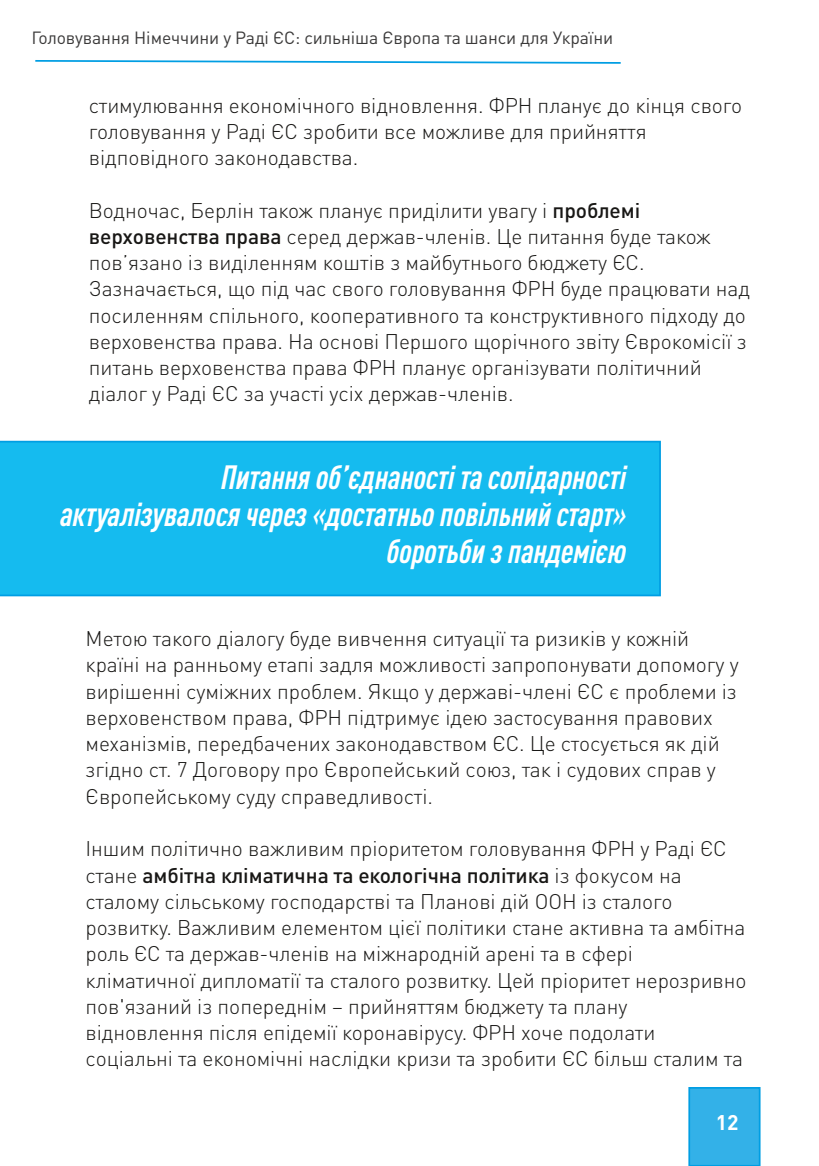
<style>
.page{position:relative;width:819px;height:1166px;background:#fff}
.page>*{position:absolute;margin:0;border:0;box-sizing:border-box;transform-origin:0 0}
.t1{font:italic 700 condensed 33.25px/36.8px "DIN Pro";letter-spacing:-.005em;color:#fff;text-align:right}
.t2{font:300 21px/26.2px "DIN Pro";letter-spacing:-.005em;color:#181715}
.t3{font:700 21px "DIN Pro";color:#fff}
.t4{font:17.5px "DIN Pro";letter-spacing:-.005em;color:#3a3939}
.s1{font-weight:500}
</style>
<div class="page">
<div style="left:689px;top:1088px;width:70px;height:78px;background:#33b1e8"></div>
<div style="left:688px;top:1087px;width:72px;height:79px;border:2px solid #009ee3"></div>
<svg style="left:35px;top:60px;width:586px;height:4px"></svg>
<div style="left:0;top:441px;width:661px;height:155px;background:#15bbef"></div>
<p class="t4" style="left:31px;top:26px;width:583px">Головування Німеччини у Раді ЄС: сильніша Європа та шанси для України</p>
<p class="t2" style="left:89px;top:91px;width:654px">стимулювання економічного відновлення. ФРН планує до кінця свого головування у Раді ЄС зробити все можливе для прийняття відповідного законодавства.</p>
<p class="t2" style="left:89px;top:196px;width:662px">Водночас, Берлін також планує приділити увагу і <span class="s1">проблемі верховенства права</span> серед держав-членів. Це питання буде також пов’язано із виділенням коштів з майбутнього бюджету ЄС.<br>Зазначається, що під час свого головування ФРН буде працювати над посиленням спільного, кооперативного та конструктивного підходу до верховенства права. На основі Першого щорічного звіту Єврокомісії з питань верховенства права ФРН планує організувати політичний діалог у Раді ЄС за участі усіх держав-членів.</p>
<h1 class="t1" style="left:60px;top:458px;width:567px">Питання об’єднаності та солідарності актуалізувалося через «достатньо повільний старт» боротьби з пандемією</h1>
<p class="t2" style="left:85px;top:625px;width:654px">Метою такого діалогу буде вивчення ситуації та ризиків у кожній країні на ранньому етапі задля можливості запропонувати допомогу у вирішенні суміжних проблем. Якщо у державі-члені ЄС є проблеми із верховенством права, ФРН підтримує ідею застосування правових механізмів, передбачених законодавством ЄС. Це стосується як дій згідно ст. 7 Договору про Європейський союз, так і судових справ у Європейському суду справедливості.</p>
<p class="t2" style="left:85px;top:835px;width:662px">Іншим політично важливим пріоритетом головування ФРН у Раді ЄС стане <span class="s1">амбітна кліматична та екологічна політика</span> із фокусом на сталому сільському господарстві та Планові дій ООН із сталого розвитку. Важливим елементом цієї політики стане активна та амбітна роль ЄС та держав-членів на міжнародній арені та в сфері кліматичної дипломатії та сталого розвитку. Цей пріоритет нерозривно пов'язаний із попереднім – прийняттям бюджету та плану відновлення після епідемії коронавірусу. ФРН хоче подолати соціальні та економічні наслідки кризи та зробити ЄС більш сталим та</p>
<p class="t3" style="left:715px;top:1108px;width:24px">12</p>
</div>
